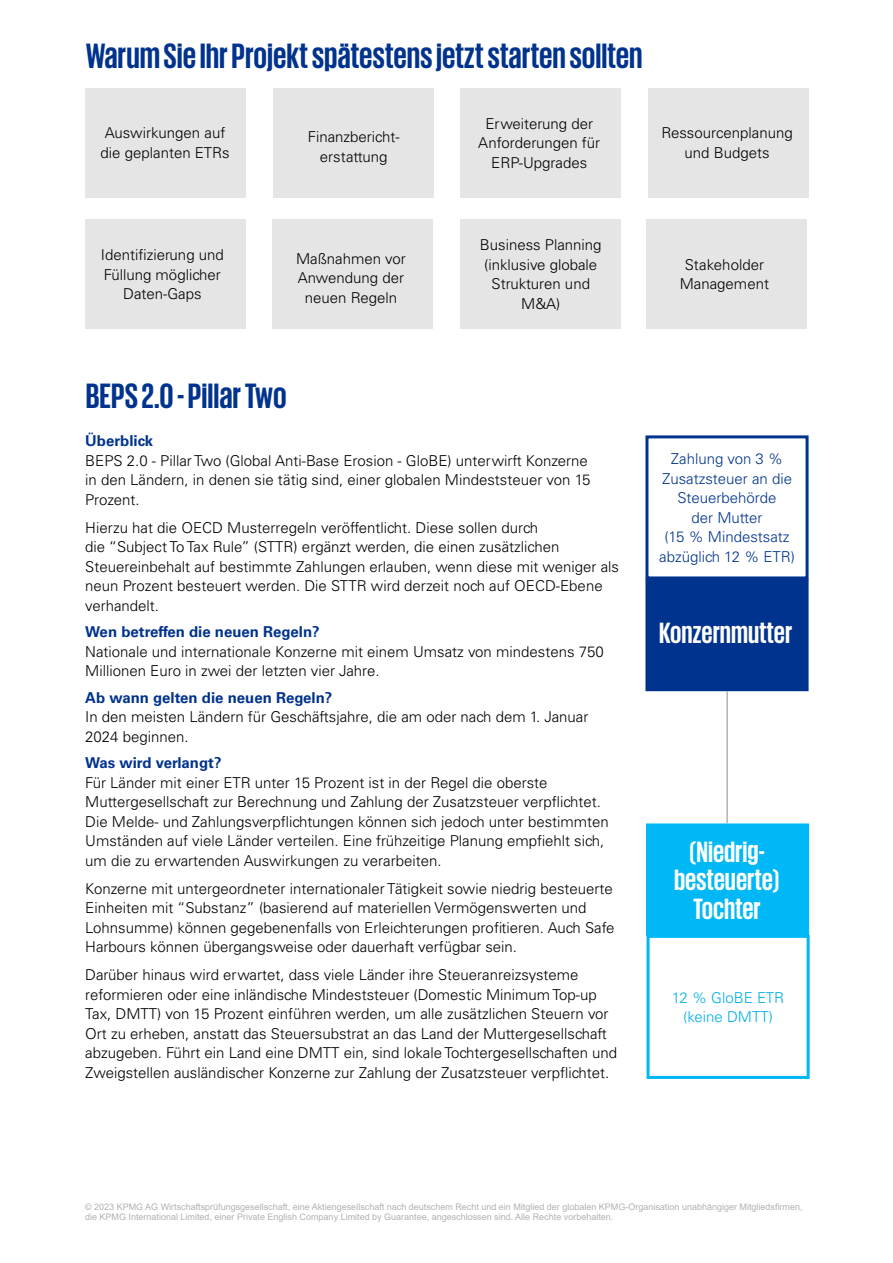
<style>
.page{position:relative;width:893px;height:1263px;background:#fff}
.page>*{position:absolute;margin:0;border:0;box-sizing:border-box;transform-origin:0 0}
.t1{font:700 36px "KPMG";color:#00338d}
.t2{font:700 30px/28.5px "KPMG";color:#fff;text-align:center}
.t3{font:300 15px/19.5px "Univers LT Std";color:#000}
.t4{font:300 15px/19.5px "Univers LT Std";color:#00338d;text-align:center}
.t5{font:700 15px "Univers LT Std";color:#00338d}
.t6{font:300 15px/19.5px "Univers LT Std";color:#00afe5;text-align:center}
.t7{font:9px/10.8px "Arial";color:#b2b2b2}
</style>
<div class="page">
<div style="left:646px;top:823px;width:163px;height:113px;background:#00b8f5"></div>
<div style="left:645px;top:579px;width:164px;height:112px;background:#00338d;border:3px solid #00338d"></div>
<hr style="left:726px;top:691px;width:2px;height:132px;background:#b2b2b2">
<div style="left:86px;top:88px;width:160px;height:109px;background:#e5e5e5"></div>
<div style="left:274px;top:88px;width:160px;height:109px;background:#e5e5e5"></div>
<div style="left:461px;top:88px;width:160px;height:109px;background:#e5e5e5"></div>
<div style="left:649px;top:88px;width:160px;height:109px;background:#e5e5e5"></div>
<div style="left:85px;top:219px;width:160px;height:110px;background:#e5e5e5"></div>
<div style="left:273px;top:219px;width:160px;height:110px;background:#e5e5e5"></div>
<div style="left:460px;top:219px;width:160px;height:110px;background:#e5e5e5"></div>
<div style="left:646px;top:219px;width:160px;height:110px;background:#e5e5e5"></div>
<div style="left:645px;top:435px;width:164px;height:144px;border:3px solid #00338d"></div>
<div style="left:646px;top:935px;width:164px;height:144px;border:3px solid #00b8f5"></div>
<h1 class="t1" style="left:86px;top:38px;width:558px">Warum Sie Ihr Projekt spätestens jetzt starten sollten</h1>
<p class="t3" style="left:101px;top:123px;width:130px">Auswirkungen auf die geplanten ETRs</p>
<p class="t3" style="left:308px;top:127px;width:93px;text-align:center">Finanzbericht&shy;erstattung</p>
<p class="t3" style="left:478px;top:114px;width:123px;text-align:center">Erweiterung der<br>Anforderungen für<br>ERP-Upgrades</p>
<p class="t3" style="left:661px;top:123px;width:133px;text-align:center">Ressourcenplanung und Budgets</p>
<p class="t3" style="left:480px;top:235px;width:123px;text-align:center">Business Planning (inklusive globale<br>Strukturen und<br>M&amp;A)</p>
<p class="t3" style="left:101px;top:245px;width:125px;text-align:center">Identifizierung und<br>Füllung möglicher<br>Daten-Gaps</p>
<p class="t3" style="left:296px;top:249px;width:111px;text-align:center">Maßnahmen vor<br>Anwendung der neuen Regeln</p>
<p class="t3" style="left:680px;top:255px;width:91px;text-align:center">Stakeholder<br>Management</p>
<h1 class="t1" style="left:86px;top:378px;width:202px">BEPS 2.0 - Pillar Two</h1>
<p class="t5" style="left:85px;top:432px;width:70px">Überblick</p>
<p class="t3" style="left:85px;top:451px;width:507px">BEPS 2.0 - Pillar Two (Global Anti-Base Erosion - GloBE) unterwirft Konzerne in den Ländern, in denen sie tätig sind, einer globalen Mindeststeuer von 15<br>Prozent.</p>
<p class="t3" style="left:85px;top:518px;width:535px">Hierzu hat die OECD Musterregeln veröffentlicht. Diese sollen durch<br>die “Subject To Tax Rule” (STTR) ergänzt werden, die einen zusätzlichen Steuereinbehalt auf bestimmte Zahlungen erlauben, wenn diese mit weniger als neun Prozent besteuert werden. Die STTR wird derzeit noch auf OECD-Ebene verhandelt.</p>
<p class="t5" style="left:85px;top:623px;width:236px">Wen betreffen die neuen Regeln?</p>
<p class="t3" style="left:85px;top:642px;width:520px">Nationale und internationale Konzerne mit einem Umsatz von mindestens 750<br>Millionen Euro in zwei der letzten vier Jahre.</p>
<p class="t5" style="left:85px;top:689px;width:249px">Ab wann gelten die neuen Regeln?</p>
<p class="t3" style="left:85px;top:707px;width:505px">In den meisten Ländern für Geschäftsjahre, die am oder nach dem 1. Januar<br>2024 beginnen.</p>
<p class="t5" style="left:85px;top:754px;width:138px">Was wird verlangt?</p>
<p class="t3" style="left:85px;top:773px;width:525px">Für Länder mit einer ETR unter 15 Prozent ist in der Regel die oberste Muttergesellschaft zur Berechnung und Zahlung der Zusatzsteuer verpflichtet.<br>Die Melde- und Zahlungsverpflichtungen können sich jedoch unter bestimmten Umständen auf viele Länder verteilen. Eine frühzeitige Planung empfiehlt sich, um die zu erwartenden Auswirkungen zu verarbeiten.</p>
<p class="t3" style="left:85px;top:879px;width:531px">Konzerne mit untergeordneter internationaler Tätigkeit sowie niedrig besteuerte Einheiten mit “Substanz” (basierend auf materiellen Vermögenswerten und Lohnsumme) können gegebenenfalls von Erleichterungen profitieren. Auch Safe Harbours können übergangsweise oder dauerhaft verfügbar sein.</p>
<p class="t3" style="left:85px;top:965px;width:533px">Darüber hinaus wird erwartet, dass viele Länder ihre Steueranreizsysteme reformieren oder eine inländische Mindeststeuer (Domestic Minimum Top-up Tax, DMTT) von 15 Prozent einführen werden, um alle zusätzlichen Steuern vor Ort zu erheben, anstatt das Steuersubstrat an das Land der Muttergesellschaft abzugeben. Führt ein Land eine DMTT ein, sind lokale Tochtergesellschaften und Zweigstellen ausländischer Konzerne zur Zahlung der Zusatzsteuer verpflichtet.</p>
<p class="t4" style="left:659px;top:449px;width:137px">Zahlung von 3 %<br>Zusatzsteuer an die<br>Steuerbehörde<br>der Mutter<br>(15 % Mindestsatz abzüglich 12 % ETR)</p>
<h2 class="t2" style="left:659px;top:618px;width:135px">Konzernmutter</h2>
<h2 class="t2" style="left:674px;top:836px;width:107px">(Niedrig&shy;besteuerte)<br>Tochter</h2>
<p class="t6" style="left:672px;top:987px;width:114px">12 % GloBE ETR (keine DMTT)</p>
<p class="t7" style="left:85px;top:1201px;width:719px">© 2023 KPMG AG Wirtschaftsprüfungsgesellschaft, eine Aktiengesellschaft nach deutschem Recht und ein Mitglied der globalen KPMG-Organisation unabhängiger Mitgliedsfirmen, die KPMG International Limited, einer Private English Company Limited by Guarantee, angeschlossen sind. Alle Rechte vorbehalten.</p>
</div>
